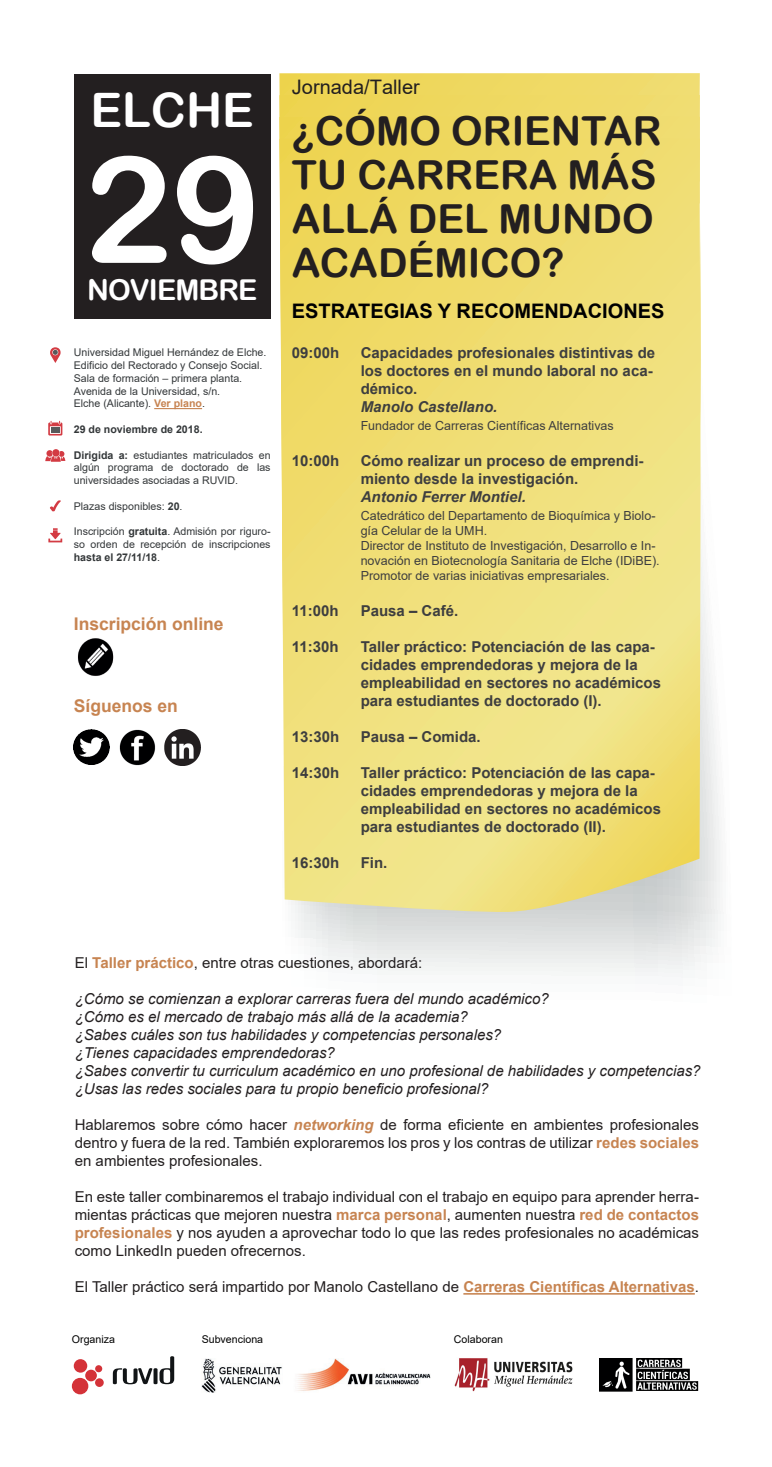
<style>
.page{position:relative;width:772px;height:1467px;background:#fff}
.page>*{position:absolute;margin:0;border:0;box-sizing:border-box;transform-origin:0 0}
.t1{font:148.75px "Arial Rounded MT Bold";color:#fff}
.t2{font:47.5px "Arial Rounded MT Bold";color:#fff}
.t3{font:40px/43.8px "Arial Rounded MT Bold";color:#231f20}
.t4{font:28.75px "Arial Rounded MT Bold";letter-spacing:-.03em;color:#fff}
.t5{font:700 20px "Arial";color:#000001}
.t6{font:20px "Arial";color:#231f20}
.t7{font:700 17.5px "Arial";color:#c78451}
.t8{font:15px/18px "Arial";color:#231f20;text-align:justify}
.t9{font:700 15px/18px "Arial";color:#3e3e3f}
.t10{font:italic 15px/18px "Arial";color:#231f20}
.t11{font:italic 700 15px "Arial";color:#3e3e3f}
.t12{font:12.5px/15px "Arial";color:#3e3e3f}
.t13{font:10.62px/12.8px "Arial";color:#333739;text-align:justify}
.t14{font:10.62px "Arial";color:#000001}
.t15{font:700 10.62px "Arial";color:#333739}
.s1{font-weight:700;color:#c78452}
.s2{font-weight:700}
.s3{font-weight:700;color:#c78451}
.s4{font-weight:700;font-style:italic;color:#c78451}
</style>
<div class="page">
<svg style="left:284px;top:73px;width:416px;height:22px;background:#efd862"></svg>
<svg style="left:284px;top:95px;width:416px;height:22px;background:#eed860"></svg>
<svg style="left:284px;top:117px;width:416px;height:22px;background:#eed860"></svg>
<svg style="left:279px;top:203px;width:443px;height:773px"></svg>
<svg style="left:284px;top:139px;width:417px;height:773px;background:#efde79"></svg>
<div style="left:74px;top:74px;width:196px;height:244px;background:#231f20"></div>
<hr style="left:154px;top:408px;width:48px;height:1px;background:#c78452">
<svg style="left:113px;top:1356px;width:61px;height:28px"></svg>
<svg style="left:72px;top:1359px;width:32px;height:35px"></svg>
<img style="left:202px;top:1358px;width:228px;height:34px">
<img style="left:454px;top:1358px;width:119px;height:33px">
<img style="left:599px;top:1358px;width:99px;height:34px">
<svg style="left:50px;top:347px;width:11px;height:16px"></svg>
<svg style="left:48px;top:421px;width:14px;height:14px"></svg>
<svg style="left:45px;top:449px;width:20px;height:13px"></svg>
<svg style="left:48px;top:528px;width:14px;height:14px"></svg>
<svg style="left:50px;top:500px;width:11px;height:11px"></svg>
<hr style="left:463px;top:1292px;width:231px;height:2px;background:#c78451">
<img style="left:78px;top:638px;width:36px;height:38px">
<img style="left:74px;top:729px;width:35px;height:35px">
<img style="left:119px;top:729px;width:36px;height:36px">
<img style="left:164px;top:729px;width:37px;height:36px">
<h2 class="t2" style="left:90px;top:82px;width:165px">ELCHE</h2>
<h1 class="t1" style="left:84px;top:122px;width:178px">29</h1>
<h3 class="t4" style="left:87px;top:273px;width:172px">NOVIEMBRE</h3>
<p class="t13" style="left:74px;top:346px;width:194px;text-align:left">Universidad Miguel Hernández de Elche.<br>Edificio del Rectorado y Consejo Social.<br>Sala de formación – primera planta.<br>Avenida de la Universidad, s/n.<br>Elche (Alicante). <span class="s1">Ver plano</span>.</p>
<p class="t15" style="left:74px;top:422px;width:130px">29 de noviembre de 2018.</p>
<p class="t13" style="left:74px;top:448px;width:198px"><span class="s2">Dirigida a:</span> estudiantes matriculados en algún programa de doctorado de las universidades asociadas a RUVID.</p>
<p class="t13" style="left:74px;top:499px;width:110px">Plazas disponibles: <span class="s2">20</span>.</p>
<p class="t13" style="left:74px;top:525px;width:198px">Inscripción <span class="s2">gratuita</span>. Admisión por riguro&shy;so orden de recepción de inscripciones <span class="s2">hasta el 27/11/18</span>.</p>
<p class="t7" style="left:74px;top:611px;width:151px">Inscripción online</p>
<p class="t7" style="left:74px;top:693px;width:106px">Síguenos en</p>
<h3 class="t6" style="left:292px;top:73px;width:129px">Jornada/Taller</h3>
<h3 class="t3" style="left:292px;top:109px;width:371px">¿CÓMO ORIENTAR<br>TU CARRERA MÁS<br>ALLÁ DEL MUNDO</h3>
<h3 class="t3" style="left:292px;top:240px;width:274px">ACADÉMICO?</h3>
<h3 class="t5" style="left:292px;top:297px;width:374px">ESTRATEGIAS Y RECOMENDACIONES</h3>
<p class="t9" style="left:292px;top:344px;width:49px">09:00h</p>
<p class="t9" style="left:360px;top:344px;width:296px">Capacidades profesionales distintivas de los doctores en el mundo laboral no aca&shy;démico.</p>
<p class="t11" style="left:360px;top:397px;width:138px">Manolo Castellano.</p>
<p class="t12" style="left:360px;top:418px;width:254px">Fundador de Carreras Científicas Alternativas</p>
<p class="t9" style="left:292px;top:452px;width:49px">10:00h</p>
<p class="t9" style="left:360px;top:452px;width:284px">Cómo realizar un proceso de emprendi&shy;miento desde la investigación.</p>
<p class="t11" style="left:360px;top:487px;width:167px">Antonio Ferrer Montiel.</p>
<p class="t12" style="left:360px;top:508px;width:300px">Catedrático del Departamento de Bioquímica y Biolo&shy;gía Celular de la UMH.<br>Director de Instituto de Investigación, Desarrollo e In&shy;novación en Biotecnología Sanitaria de Elche (IDiBE).<br>Promotor de varias iniciativas empresariales.</p>
<p class="t9" style="left:292px;top:602px;width:48px">11:00h</p>
<p class="t9" style="left:360px;top:602px;width:99px">Pausa – Café.</p>
<p class="t9" style="left:292px;top:638px;width:48px">11:30h</p>
<p class="t9" style="left:360px;top:638px;width:302px">Taller práctico: Potenciación de las capa&shy;cidades emprendedoras y mejora de la empleabilidad en sectores no académicos para estudiantes de doctorado (I).</p>
<p class="t9" style="left:292px;top:728px;width:49px">13:30h</p>
<p class="t9" style="left:360px;top:728px;width:122px">Pausa – Comida.</p>
<p class="t9" style="left:292px;top:764px;width:49px">14:30h</p>
<p class="t9" style="left:360px;top:764px;width:302px">Taller práctico: Potenciación de las capa&shy;cidades emprendedoras y mejora de la empleabilidad en sectores no académicos para estudiantes de doctorado (II).</p>
<p class="t9" style="left:292px;top:854px;width:49px">16:30h</p>
<p class="t9" style="left:360px;top:854px;width:28px">Fin.</p>
<p class="t8" style="left:75px;top:953px;width:349px">El <span class="s3">Taller práctico</span>, entre otras cuestiones, abordará:</p>
<p class="t10" style="left:75px;top:990px;width:627px">¿Cómo se comienzan a explorar carreras fuera del mundo académico?<br>¿Cómo es el mercado de trabajo más allá de la academia?<br>¿Sabes cuáles son tus habilidades y competencias personales?<br>¿Tienes capacidades emprendedoras?<br>¿Sabes convertir tu curriculum académico en uno profesional de habilidades y competencias? ¿Usas las redes sociales para tu propio beneficio profesional?</p>
<p class="t8" style="left:75px;top:1115px;width:625px">Hablaremos sobre cómo hacer <span class="s4">networking</span> de forma eficiente en ambientes profesionales dentro y fuera de la red. También exploraremos los pros y los contras de utilizar <span class="s3">redes sociales </span>en ambientes profesionales.</p>
<p class="t8" style="left:75px;top:1187px;width:625px">En este taller combinaremos el trabajo individual con el trabajo en equipo para aprender herra&shy;mientas prácticas que mejoren nuestra <span class="s3">marca personal</span>, aumenten nuestra <span class="s3">red de contactos profesionales</span> y nos ayuden a aprovechar todo lo que las redes profesionales no académicas como LinkedIn pueden ofrecernos.</p>
<p class="t8" style="left:75px;top:1277px;width:625px">El Taller práctico será impartido por Manolo Castellano de <span class="s3">Carreras Científicas Alternativas</span>.</p>
<p class="t14" style="left:72px;top:1331px;width:45px">Organiza</p>
<p class="t14" style="left:202px;top:1331px;width:63px">Subvenciona</p>
<p class="t14" style="left:453px;top:1331px;width:51px">Colaboran</p>
</div>
